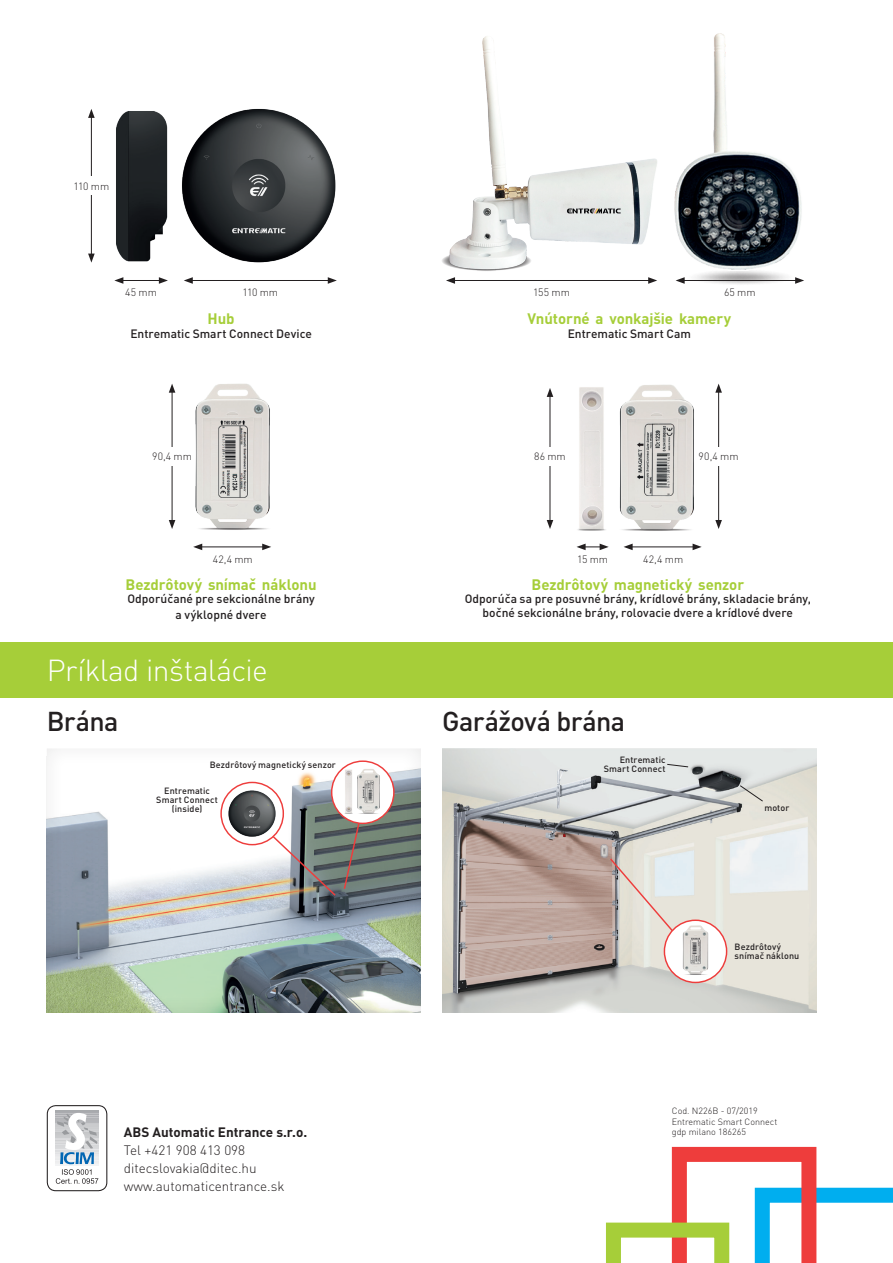
<style>
.page{position:relative;width:893px;height:1263px;background:#fff}
.page>*{position:absolute;margin:0;border:0;box-sizing:border-box;transform-origin:0 0}
.Headline_1_36_-20{font:300 30px "DIN Pro";letter-spacing:-.015em;color:#fff}
.Headline_1_36_-20-2{font:500 27px "DIN Pro";letter-spacing:-.025em;color:#231f20}
.t1{font:700 15px "DIN Pro";letter-spacing:-.005em;color:#a6ce39}
.t2{font:300 13.5px "DIN Pro";color:#231f20}
.t3{font:700 13.5px "DIN Pro";color:#231f20}
.Caption_8_-15{font:500 12px/13.5px "DIN Pro";color:#231f20;text-align:center}
.t4{font:300 10.5px "DIN Pro";color:#231f20}
.SmallTabel__graphs_6{font:500 9px/9px "DIN Pro";letter-spacing:.01em;color:#231f20;text-align:center}
.t5{font:300 9px/10.8px "DIN Pro";color:#231f20}
</style>
<div class="page">
<svg style="left:606px;top:1147px;width:287px;height:116px"></svg>
<div style="left:47px;top:1105px;width:60px;height:86px;border:1px solid #231f20;border-radius:9px"></div>
<div style="left:56px;top:1111px;width:42px;height:55px;background:#aaabaf"></div>
<svg style="left:56px;top:1113px;width:42px;height:71px"></svg>
<img style="left:442px;top:748px;width:374px;height:264px">
<div style="left:45px;top:747px;width:377px;height:266px;background:#231f20;opacity:.1"></div>
<img style="left:180px;top:107px;width:157px;height:157px;border-radius:79px">
<svg style="left:256px;top:820px;width:81px;height:77px"></svg>
<svg style="left:221px;top:782px;width:62px;height:63px"></svg>
<img style="left:228px;top:789px;width:49px;height:49px">
<div style="left:220px;top:782px;width:64px;height:63px;border:1px solid #ee3d3c;border-radius:50%"></div>
<div style="left:664px;top:920px;width:63px;height:62px;background:#fff;border-radius:50%"></div>
<img style="left:675px;top:920px;width:41px;height:62px">
<div style="left:664px;top:919px;width:63px;height:64px;border:1px solid #ee3d3c;border-radius:50%"></div>
<img style="left:116px;top:111px;width:52px;height:150px">
<hr style="left:190px;top:280px;width:140px;height:1px;background:#231f20">
<svg style="left:184px;top:277px;width:9px;height:7px"></svg>
<svg style="left:328px;top:277px;width:9px;height:7px"></svg>
<hr style="left:121px;top:280px;width:40px;height:1px;background:#231f20">
<svg style="left:114px;top:277px;width:9px;height:7px"></svg>
<svg style="left:159px;top:277px;width:9px;height:7px"></svg>
<hr style="left:91px;top:115px;width:1px;height:141px;background:#231f20">
<svg style="left:88px;top:109px;width:7px;height:9px"></svg>
<svg style="left:88px;top:254px;width:7px;height:9px"></svg>
<hr style="left:172px;top:390px;width:1px;height:132px;background:#231f20">
<svg style="left:169px;top:384px;width:6px;height:9px"></svg>
<svg style="left:169px;top:520px;width:6px;height:9px"></svg>
<hr style="left:550px;top:394px;width:1px;height:128px;background:#231f20">
<svg style="left:547px;top:388px;width:6px;height:9px"></svg>
<svg style="left:547px;top:520px;width:6px;height:9px"></svg>
<hr style="left:718px;top:390px;width:1px;height:132px;background:#231f20">
<svg style="left:715px;top:384px;width:7px;height:9px"></svg>
<svg style="left:715px;top:520px;width:7px;height:9px"></svg>
<div style="left:71px;top:177px;width:41px;height:18px;background:#fff"></div>
<img style="left:195px;top:383px;width:75px;height:161px">
<img style="left:577px;top:384px;width:117px;height:161px">
<hr style="left:200px;top:547px;width:65px;height:1px;background:#231f20">
<svg style="left:193px;top:544px;width:9px;height:6px"></svg>
<svg style="left:262px;top:544px;width:9px;height:6px"></svg>
<svg style="left:576px;top:544px;width:33px;height:6px"></svg>
<hr style="left:630px;top:547px;width:65px;height:1px;background:#231f20">
<svg style="left:624px;top:544px;width:9px;height:6px"></svg>
<svg style="left:693px;top:544px;width:9px;height:6px"></svg>
<div style="left:152px;top:447px;width:40px;height:18px;background:#fff"></div>
<div style="left:530px;top:447px;width:40px;height:18px;background:#fff"></div>
<div style="left:698px;top:447px;width:41px;height:18px;background:#fff"></div>
<img style="left:674px;top:33px;width:128px;height:251px">
<img style="left:442px;top:36px;width:215px;height:235px">
<hr style="left:682px;top:280px;width:115px;height:1px;background:#231f20">
<svg style="left:676px;top:277px;width:9px;height:7px"></svg>
<svg style="left:795px;top:277px;width:9px;height:7px"></svg>
<hr style="left:453px;top:280px;width:198px;height:1px;background:#231f20">
<svg style="left:446px;top:277px;width:9px;height:7px"></svg>
<svg style="left:648px;top:277px;width:9px;height:7px"></svg>
<svg style="left:343px;top:821px;width:24px;height:69px;background:#6e716b"></svg>
<svg style="left:332px;top:761px;width:62px;height:62px"></svg>
<img style="left:338px;top:763px;width:50px;height:58px">
<div style="left:331px;top:760px;width:64px;height:64px;border:1px solid #ee3d3c;border-radius:50%"></div>
<svg style="left:600px;top:843px;width:90px;height:108px;background:#d9d2cc"></svg>
<img style="left:601px;top:844px;width:7px;height:15px">
<div style="left:0;top:642px;width:893px;height:55px;background:#a6ce39"></div>
<svg style="left:667px;top:764px;width:22px;height:3px"></svg>
<svg style="left:740px;top:785px;width:23px;height:17px"></svg>
<p class="t4" style="left:73px;top:179px;width:37px">110 mm</p>
<p class="t4" style="left:125px;top:285px;width:33px">45 mm</p>
<p class="t4" style="left:242px;top:285px;width:37px">110 mm</p>
<p class="t1" style="left:208px;top:309px;width:28px">Hub</p>
<p class="Caption_8_-15" style="left:130px;top:326px;width:183px">Entrematic Smart Connect Device</p>
<p class="t4" style="left:533px;top:285px;width:38px">155 mm</p>
<p class="t4" style="left:724px;top:285px;width:33px">65 mm</p>
<p class="t1" style="left:527px;top:309px;width:205px">Vnútorné a vonkajšie kamery</p>
<p class="Caption_8_-15" style="left:568px;top:326px;width:125px">Entrematic Smart Cam</p>
<p class="t4" style="left:152px;top:449px;width:42px">90,4 mm</p>
<p class="t4" style="left:534px;top:449px;width:33px">86 mm</p>
<p class="t4" style="left:699px;top:449px;width:42px">90,4 mm</p>
<p class="t4" style="left:213px;top:552px;width:41px">42,4 mm</p>
<p class="t4" style="left:577px;top:552px;width:33px">15 mm</p>
<p class="t4" style="left:643px;top:552px;width:41px">42,4 mm</p>
<p class="t1" style="left:126px;top:574px;width:193px">Bezdrôtový snímač náklonu</p>
<p class="Caption_8_-15" style="left:127px;top:592px;width:189px">Odporúčané pre sekcionálne brány</p>
<p class="Caption_8_-15" style="left:176px;top:607px;width:92px">a výklopné dvere</p>
<p class="t1" style="left:531px;top:574px;width:214px">Bezdrôtový magnetický senzor</p>
<p class="Caption_8_-15" style="left:465px;top:592px;width:348px">Odporúča sa pre posuvné brány, krídlové brány, skladacie brány, bočné sekcionálne brány, rolovacie dvere a krídlové dvere</p>
<p class="Headline_1_36_-20" style="left:47px;top:650px;width:222px">Príklad inštalácie</p>
<p class="Headline_1_36_-20-2" style="left:47px;top:703px;width:73px">Brána</p>
<p class="Headline_1_36_-20-2" style="left:442px;top:703px;width:184px">Garážová brána</p>
<p class="SmallTabel__graphs_6" style="left:210px;top:760px;width:128px">Bezdrôtový magnetický senzor</p>
<p class="SmallTabel__graphs_6" style="left:156px;top:785px;width:63px">Entrematic<br>Smart Connect (inside)</p>
<p class="t3" style="left:124px;top:1122px;width:185px">ABS Automatic Entrance s.r.o.</p>
<p class="t2" style="left:124px;top:1140px;width:123px">Tel +421 908 413 098</p>
<p class="t2" style="left:124px;top:1158px;width:134px">ditecslovakia@ditec.hu</p>
<p class="t2" style="left:124px;top:1176px;width:162px">www.automaticentrance.sk</p>
<p class="SmallTabel__graphs_6" style="left:604px;top:755px;width:63px;text-align:right">Entrematic<br>Smart Connect</p>
<p class="SmallTabel__graphs_6" style="left:764px;top:802px;width:26px">motor</p>
<p class="SmallTabel__graphs_6" style="left:735px;top:942px;width:66px;text-align:left">Bezdrôtový snímač náklonu</p>
<p class="t5" style="left:672px;top:1105px;width:107px">Cod. N226B - 07/2019<br>Entrematic Smart Connect gdp milano 186265</p>
</div>
